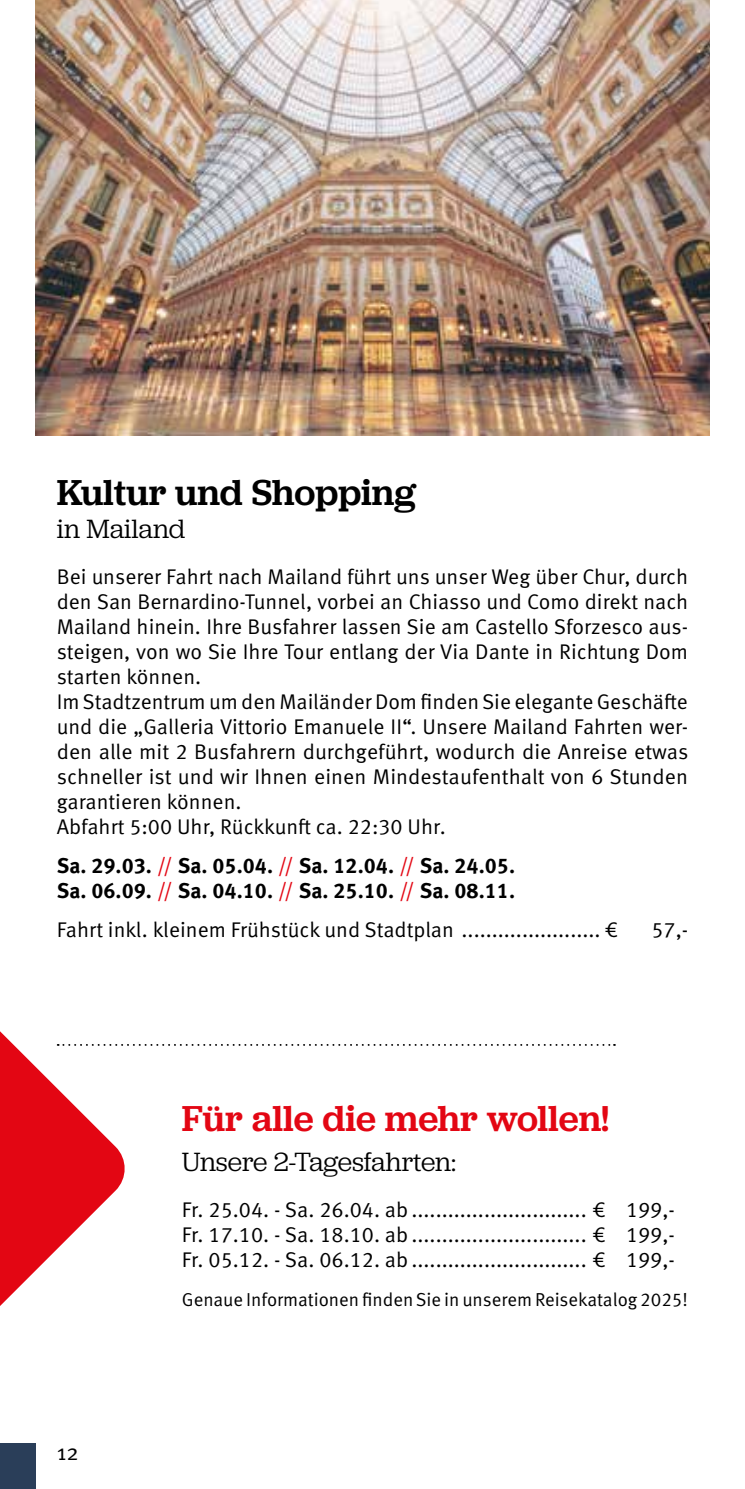
<style>
.page{position:relative;width:745px;height:1489px;background:#fff}
.page>*{position:absolute;margin:0;border:0;box-sizing:border-box;transform-origin:0 0}
.t1{font:500 37.5px "Jubilat";color:#e30613}
.t2{font:500 37.5px "Jubilat";color:#000}
.t3{font:27.5px "Jubilat";letter-spacing:-.005em;color:#000}
.t4{font:22.5px "Meta OT Norm";color:#000}
.t5{font:21.25px/25px "Meta OT Norm";color:#000}
.t6{font:700 21.25px/25px "Meta OT";color:#000}
.t7{font:18.75px "Meta OT Norm";color:#000}
.s1{font-family:"Meta OT Norm";font-weight:400;color:#e30613}
</style>
<div class="page">
<div style="left:0;top:1443px;width:35px;height:45px;background:#2a3e59"></div>
<img style="left:35px;top:0;width:674px;height:435px">
<svg style="left:0;top:1031px;width:614px;height:275px"></svg>
<h1 class="t2" style="left:57px;top:467px;width:360px">Kultur und Shopping</h1>
<p class="t3" style="left:57px;top:511px;width:130px">in Mailand</p>
<p class="t5" style="left:57px;top:564px;width:632px">Bei unserer Fahrt nach Mailand führt uns unser Weg über Chur, durch den San Bernardino-Tunnel, vorbei an Chiasso und Como direkt nach Mailand hinein. Ihre Busfahrer lassen Sie am Castello Sforzesco aus&shy;steigen, von wo Sie Ihre Tour entlang der Via Dante in Richtung Dom starten können.<br>Im Stadtzentrum um den Mailänder Dom finden Sie elegante Geschäfte und die „Galleria Vittorio Emanuele II“. Unsere Mailand Fahrten wer&shy;den alle mit 2 Busfahrern durchgeführt, wodurch die Anreise etwas schneller ist und wir Ihnen einen Mindestaufenthalt von 6 Stunden garantieren können.<br>Abfahrt 5:00 Uhr, Rückkunft ca. 22:30 Uhr.</p>
<p class="t6" style="left:57px;top:853px;width:459px">Sa. 29.03. <span class="s1">//</span> Sa. 05.04. <span class="s1">//</span> Sa. 12.04. <span class="s1">//</span> Sa. 24.05.<br>Sa. 06.09. <span class="s1">//</span> Sa. 04.10. <span class="s1">//</span> Sa. 25.10. <span class="s1">//</span> Sa. 08.11.</p>
<p class="t5" style="left:57px;top:917px;width:561px">Fahrt inkl. kleinem Frühstück und Stadtplan ....................... €</p>
<p class="t5" style="left:651px;top:917px;width:38px">57,-</p>
<p class="t4" style="left:57px;top:1438px;width:24px">12</p>
<h1 class="t1" style="left:182px;top:1093px;width:429px">Für alle die mehr wollen!</h1>
<p class="t3" style="left:182px;top:1144px;width:276px">Unsere 2-Tagesfahrten:</p>
<p class="t5" style="left:182px;top:1197px;width:494px;text-align:justify">Fr. 25.04. - Sa. 26.04. ab ............................. € 199,- Fr. 17.10. - Sa. 18.10. ab ............................. € 199,- Fr. 05.12. - Sa. 06.12. ab ............................. € 199,-</p>
<p class="t7" style="left:182px;top:1288px;width:507px">Genaue Informationen finden Sie in unserem Reisekatalog 2025!</p>
</div>
